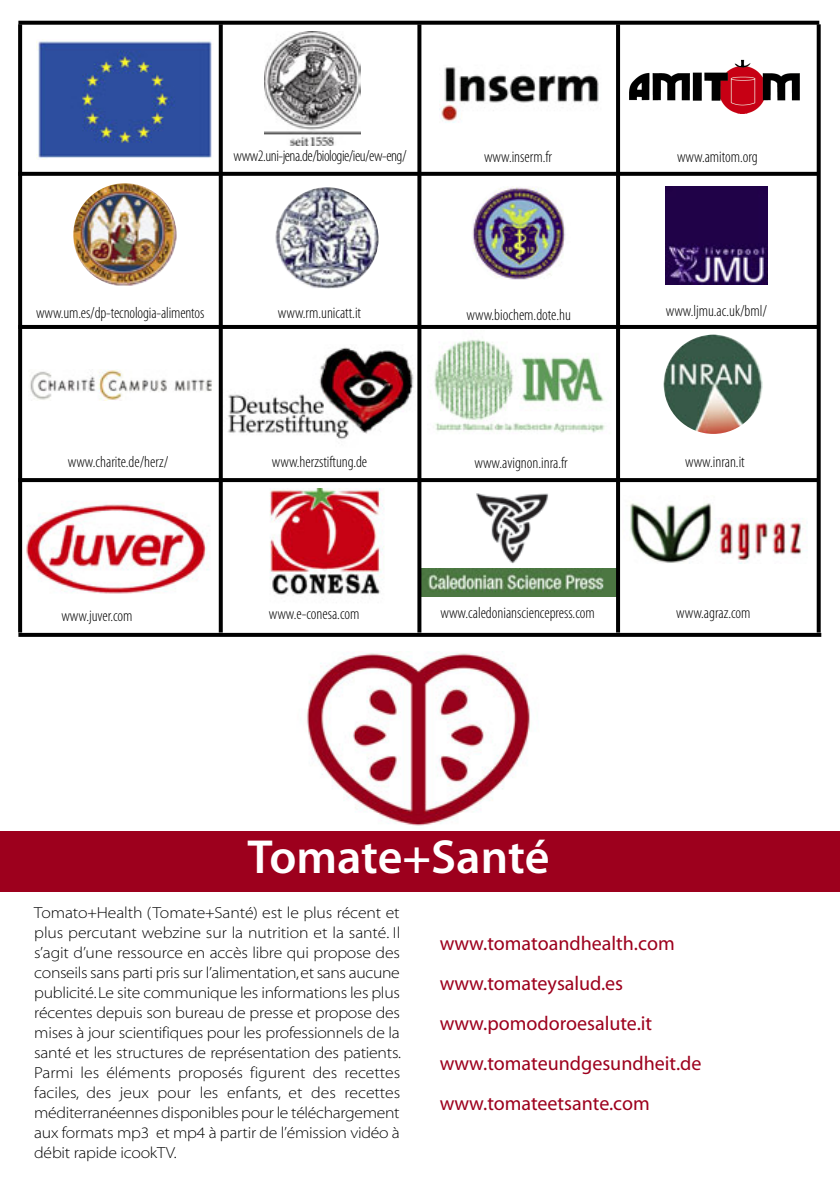
<style>
.page{position:relative;width:840px;height:1191px;background:#fff}
.page>*{position:absolute;margin:0;border:0;box-sizing:border-box;transform-origin:0 0}
.t1{font:48px "Myriad MM 565 600";color:#fff}
.t2{font:20px/40px "Myriad MM 406 600";color:#9d001d}
.t3{font:16px/20px "Myriad MM 215 700";letter-spacing:-.015em;color:#000;text-align:justify}
.t4{font:16px "Myriad MM 215 300";color:#000}
.t5{font:16px "Myriad MM 215 300";letter-spacing:-.03em;color:#000}
</style>
<div class="page">
<img style="left:306px;top:651px;width:224px;height:175px">
<div style="left:0;top:831px;width:839px;height:60px;background:#9d001d"></div>
<img style="left:630px;top:503px;width:173px;height:61px">
<img style="left:36px;top:41px;width:176px;height:118px">
<img style="left:264px;top:32px;width:97px;height:113px">
<img style="left:439px;top:67px;width:160px;height:56px">
<img style="left:629px;top:59px;width:171px;height:55px">
<img style="left:73px;top:183px;width:103px;height:103px;border-radius:52px">
<img style="left:275px;top:187px;width:103px;height:101px">
<img style="left:471px;top:186px;width:95px;height:94px">
<img style="left:665px;top:187px;width:101px;height:98px">
<img style="left:30px;top:370px;width:182px;height:30px">
<img style="left:227px;top:347px;width:187px;height:93px">
<img style="left:434px;top:339px;width:171px;height:94px">
<img style="left:663px;top:335px;width:99px;height:99px;border-radius:50px">
<img style="left:22px;top:490px;width:187px;height:120px">
<img style="left:270px;top:488px;width:114px;height:107px">
<img style="left:476px;top:493px;width:73px;height:71px">
<img style="left:421px;top:569px;width:194px;height:27px">
<svg style="left:18px;top:21px;width:800px;height:4px;background:#121212"></svg>
<svg style="left:22px;top:172px;width:794px;height:4px;background:#0a0a0a"></svg>
<hr style="left:18px;top:325px;width:800px;height:4px;background:#000">
<svg style="left:22px;top:478px;width:794px;height:4px;background:#040404"></svg>
<svg style="left:18px;top:633px;width:802px;height:4px;background:#070707"></svg>
<svg style="left:219px;top:24px;width:4px;height:608px;background:#0d0d0d"></svg>
<svg style="left:18px;top:24px;width:4px;height:608px;background:#070707"></svg>
<svg style="left:417px;top:24px;width:4px;height:608px;background:#191919"></svg>
<svg style="left:615px;top:24px;width:4px;height:608px;fill:#000"></svg>
<svg style="left:816px;top:24px;width:4px;height:608px;background:#2c2c2c"></svg>
<p class="t5" style="left:233px;top:150px;width:174px">www2.uni-jena.de/biologie/ieu/ew-eng/</p>
<p class="t4" style="left:483px;top:151px;width:69px">www.inserm.fr</p>
<p class="t4" style="left:676px;top:151px;width:82px">www.amitom.org</p>
<p class="t4" style="left:36px;top:307px;width:170px">www.um.es/dp-tecnologia-alimentos</p>
<p class="t4" style="left:278px;top:307px;width:85px">www.rm.unicatt.it</p>
<p class="t4" style="left:466px;top:309px;width:106px">www.biochem.dote.hu</p>
<p class="t4" style="left:665px;top:305px;width:103px">www.ljmu.ac.uk/bml/</p>
<p class="t4" style="left:68px;top:456px;width:102px">www.charite.de/herz/</p>
<p class="t4" style="left:272px;top:456px;width:97px">www.herzstiftung.de</p>
<p class="t4" style="left:474px;top:456px;width:95px">www.avignon.inra.fr</p>
<p class="t4" style="left:684px;top:456px;width:61px">www.inran.it</p>
<p class="t4" style="left:61px;top:609px;width:73px">www.juver.com</p>
<p class="t4" style="left:268px;top:608px;width:92px">www.e-conesa.com</p>
<p class="t4" style="left:440px;top:607px;width:156px">www.caledoniansciencepress.com</p>
<p class="t4" style="left:675px;top:607px;width:76px">www.agraz.com</p>
<h1 class="t1" style="left:247px;top:839px;width:303px">Tomate+Santé</h1>
<p class="t3" style="left:34px;top:903px;width:368px">Tomato+Health (Tomate+Santé) est le plus récent et plus percutant webzine sur la nutrition et la santé. Il s’agit d’une ressource en accès libre qui propose des conseils sans parti pris sur l’alimentation, et sans aucune publicité. Le site communique les informations les plus récentes depuis son bureau de presse et propose des mises à jour scientifiques pour les professionnels de la santé et les structures de représentation des patients.<br>Parmi les éléments proposés figurent des recettes faciles, des jeux pour les enfants, et des recettes méditerranéennes disponibles pour le téléchargement aux formats mp3 et mp4 à partir de l’émission vidéo à débit rapide icookTV.</p>
<p class="t2" style="left:439px;top:925px;width:263px">www.tomatoandhealth.com www.tomateysalud.es www.pomodoroesalute.it www.tomateundgesundheit.de www.tomateetsante.com</p>
</div>
